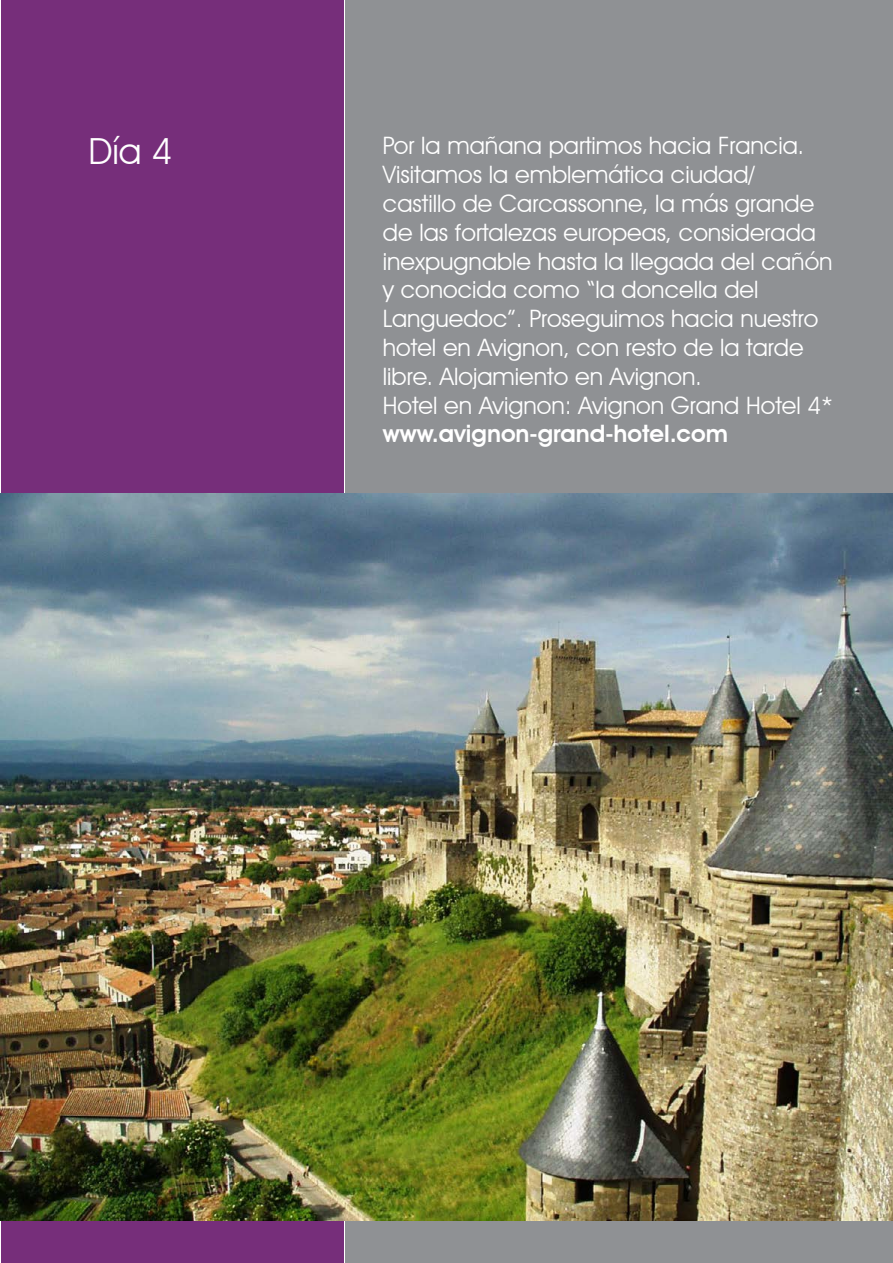
<style>
.page{position:relative;width:893px;height:1263px;background:#fff}
.page>*{position:absolute;margin:0;border:0;box-sizing:border-box;transform-origin:0 0}
.t1{font:36px "Avant Garde IT Cby BT";color:#fff}
.t2{font:24px/28.8px "Avant Garde IT Cby BT";color:#fff}
.t3{font:600 24px "Avant Garde IT Cby BT";color:#fff}
</style>
<div class="page">
<div style="left:1px;top:0;width:343px;height:1263px;background:#762e7a"></div>
<div style="left:345px;top:0;width:547px;height:1263px;background:#8f9194"></div>
<img style="left:0;top:493px;width:893px;height:727px">
<h1 class="t1" style="left:88px;top:129px;width:85px">Día 4</h1>
<p class="t2" style="left:383px;top:131px;width:452px">Por la mañana partimos hacia Francia.<br>Visitamos la emblemática ciudad/ castillo de Carcassonne, la más grande de las fortalezas europeas, considerada inexpugnable hasta la llegada del cañón y conocida como “la doncella del Languedoc”. Proseguimos hacia nuestro hotel en Avignon, con resto de la tarde libre. Alojamiento en Avignon.<br>Hotel en Avignon: Avignon Grand Hotel 4*</p>
<p class="t3" style="left:383px;top:419px;width:347px">www.avignon-grand-hotel.com</p>
</div>
